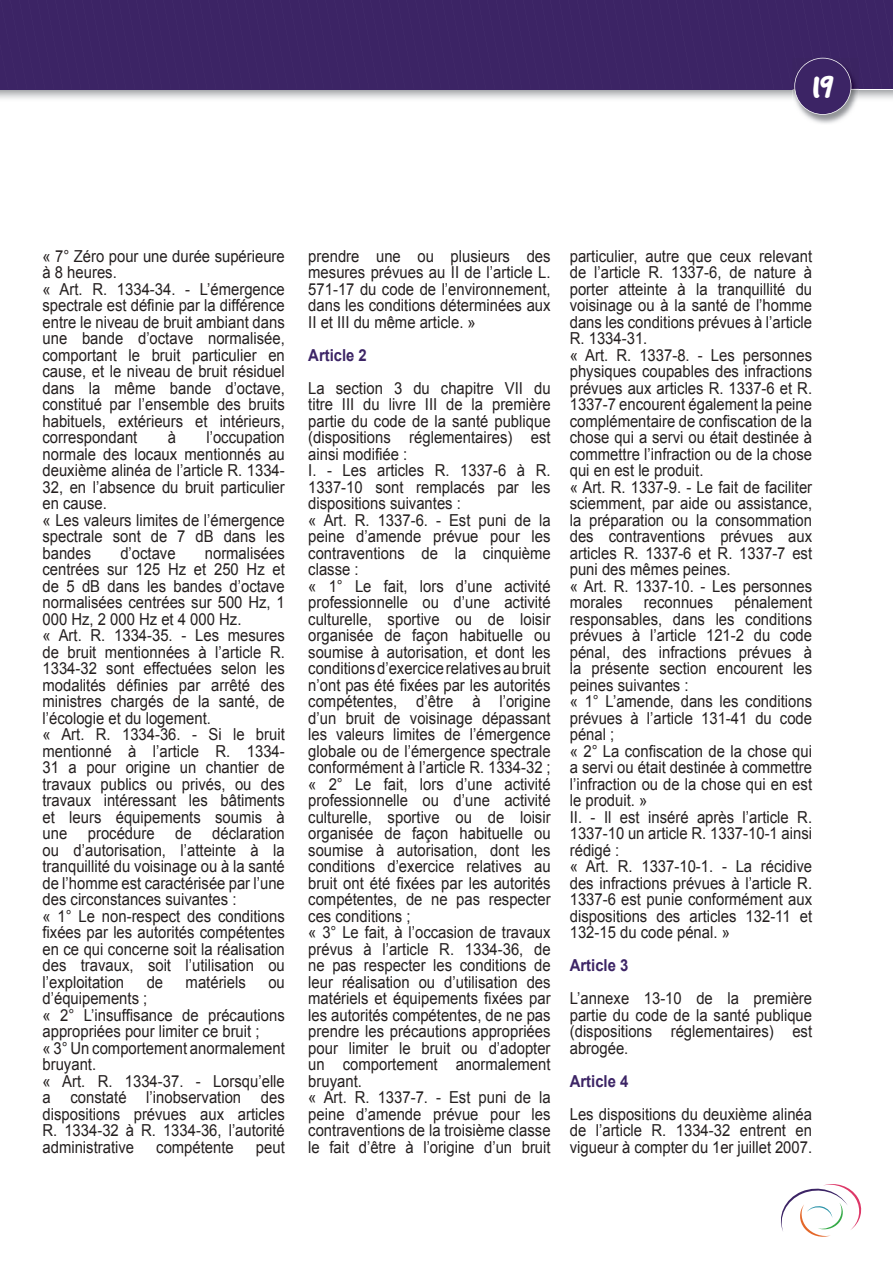
<style>
.page{position:relative;width:893px;height:1263px;background:#fff}
.page>*{position:absolute;margin:0;border:0;box-sizing:border-box;transform-origin:0 0}
.t1{font:45.15px "Good Dog Plain";color:#fff}
.t2{font:16.5px/16.5px "Arial";color:#241f1f;scale:.9 1}
.t3{font:700 16.5px "Arial";color:#3c2465;scale:.9 1}
</style>
<div class="page">
<img style="left:804px;top:115px;width:43px;height:9px">
<svg style="left:0;top:0;width:893px;height:115px"></svg>
<svg style="left:781px;top:1184px;width:80px;height:53px"></svg>
<h1 class="t1" style="left:812px;top:69px;width:23px">19</h1>
<p class="t2" style="left:43px;top:248px;width:271px">« 7° Zéro pour une durée supérieure à 8 heures.<br>« Art. R. 1334-34. - L’émergence spectrale est définie par la différence entre le niveau de bruit ambiant dans une bande d’octave normalisée, comportant le bruit particulier en cause, et le niveau de bruit résiduel dans la même bande d’octave, constitué par l’ensemble des bruits habituels, extérieurs et intérieurs, correspondant</p>
<p class="t2" style="left:43px;top:429px;width:271px;text-indent:164px">l’occupation normale des locaux mentionnés au deuxième alinéa de l’article R. 1334-<br>32, en l’absence du bruit particulier en cause.<br>« Les valeurs limites de l’émergence spectrale sont de 7 dB dans les bandes</p>
<p class="t2" style="left:168px;top:429px;width:11px">à</p>
<p class="t2" style="left:120px;top:545px;width:63px">d’octave</p>
<p class="t2" style="left:43px;top:545px;width:271px;text-indent:162px">normalisées centrées sur 125 Hz et 250 Hz et de 5 dB dans les bandes d’octave normalisées centrées sur 500 Hz, 1<br>000 Hz, 2 000 Hz et 4 000 Hz.<br>« Art. R. 1334-35. - Les mesures de bruit mentionnées à l’article R.<br>1334-32 sont effectuées selon les modalités définies par arrêté des ministres chargés de la santé, de l’écologie et du logement.<br>« Art. R. 1334-36. - Si le bruit mentionné à l’article R. 1334-<br>31 a pour origine un chantier de travaux publics ou privés, ou des travaux intéressant les bâtiments et leurs équipements soumis à une procédure de déclaration ou d’autorisation, l’atteinte à la tranquillité du voisinage ou à la santé de l’homme est caractérisée par l’une des circonstances suivantes :<br>« 1° Le non-respect des conditions fixées par les autorités compétentes en ce qui concerne soit la réalisation des travaux, soit l’utilisation ou l’exploitation</p>
<p class="t2" style="left:147px;top:974px;width:20px">de</p>
<p class="t2" style="left:186px;top:974px;width:68px">matériels</p>
<p class="t2" style="left:268px;top:974px;width:20px">ou</p>
<p class="t2" style="left:43px;top:990px;width:271px">d’équipements ;<br>« 2° L’insuffisance de précautions appropriées pour limiter ce bruit ;<br>« 3° Un comportement anormalement bruyant.<br>« Art. R. 1334-37. - Lorsqu’elle a constaté l’inobservation des dispositions prévues aux articles<br>R. 1334-32 à R. 1334-36, l’autorité administrative</p>
<p class="t2" style="left:156px;top:1139px;width:88px">compétente</p>
<p class="t2" style="left:256px;top:1139px;width:34px">peut</p>
<p class="t2" style="left:308px;top:248px;width:271px;text-align:justify">prendre une ou plusieurs des mesures prévues au II de l’article L.<br>571-17 du code de l’environnement, dans les conditions déterminées aux II et III du même article. »</p>
<p class="t3" style="left:308px;top:344px;width:67px">Article 2</p>
<p class="t2" style="left:308px;top:380px;width:271px">La section 3 du chapitre VII du titre III du livre III de la première partie du code de la santé publique (dispositions réglementaires) est ainsi modifiée :<br>I. - Les articles R. 1337-6 à R.<br>1337-10 sont remplacés par les dispositions suivantes :<br>« Art. R. 1337-6. - Est puni de la peine d’amende prévue pour les contraventions de la cinquième classe :<br>« 1° Le fait, lors d’une activité professionnelle ou d’une activité culturelle, sportive ou de loisir organisée de façon habituelle ou soumise à autorisation, et dont les conditions d’exercice relatives au bruit n’ont pas été fixées par les autorités compétentes, d’être à l’origine d’un bruit de voisinage dépassant les valeurs limites de l’émergence globale ou de l’émergence spectrale conformément à l’article R. 1334-32 ; « 2° Le fait, lors d’une activité professionnelle ou d’une activité culturelle, sportive ou de loisir organisée de façon habituelle ou soumise à autorisation, dont les conditions d’exercice relatives au bruit ont été fixées par les autorités compétentes, de ne pas respecter ces conditions ;<br>« 3° Le fait, à l’occasion de travaux prévus à l’article R. 1334-36, de ne pas respecter les conditions de leur réalisation ou d’utilisation des matériels et équipements fixées par les autorités compétentes, de ne pas prendre les précautions appropriées pour limiter le bruit ou d’adopter un comportement anormalement bruyant.<br>« Art. R. 1337-7. - Est puni de la peine d’amende prévue pour les contraventions de la troisième classe le fait d’être à l’origine d’un bruit</p>
<p class="t2" style="left:570px;top:248px;width:271px">particulier, autre que ceux relevant de l’article R. 1337-6, de nature à porter atteinte à la tranquillité du voisinage ou à la santé de l’homme dans les conditions prévues à l’article<br>R. 1334-31.<br>« Art. R. 1337-8. - Les personnes physiques coupables des infractions prévues aux articles R. 1337-6 et R.<br>1337-7 encourent également la peine complémentaire de confiscation de la chose qui a servi ou était destinée à commettre l’infraction ou de la chose qui en est le produit.<br>« Art. R. 1337-9. - Le fait de faciliter sciemment, par aide ou assistance, la préparation ou la consommation des contraventions prévues aux articles R. 1337-6 et R. 1337-7 est puni des mêmes peines.<br>« Art. R. 1337-10. - Les personnes morales</p>
<p class="t2" style="left:570px;top:594px;width:271px;text-indent:165px">pénalement responsables, dans les conditions prévues à l’article 121-2 du code pénal, des infractions prévues à la présente section encourent les peines suivantes :<br>« 1° L’amende, dans les conditions prévues à l’article 131-41 du code pénal ;<br>« 2° La confiscation de la chose qui a servi ou était destinée à commettre l’infraction ou de la chose qui en est le produit. »<br>II. - Il est inséré après l’article R.<br>1337-10 un article R. 1337-10-1 ainsi rédigé :<br>« Art. R. 1337-10-1. - La récidive des infractions prévues à l’article R.<br>1337-6 est punie conformément aux dispositions des articles 132-11 et<br>132-15 du code pénal. »</p>
<p class="t3" style="left:570px;top:955px;width:67px">Article 3</p>
<p class="t2" style="left:570px;top:990px;width:271px;text-align:justify">L’annexe 13-10 de la première partie du code de la santé publique (dispositions réglementaires) est abrogée.</p>
<p class="t3" style="left:570px;top:1070px;width:67px">Article 4</p>
<p class="t2" style="left:570px;top:1106px;width:271px;text-align:justify">Les dispositions du deuxième alinéa de l’article R. 1334-32 entrent en vigueur à compter du 1er juillet 2007.</p>
<p class="t2" style="left:644px;top:594px;width:79px">reconnues</p>
</div>
